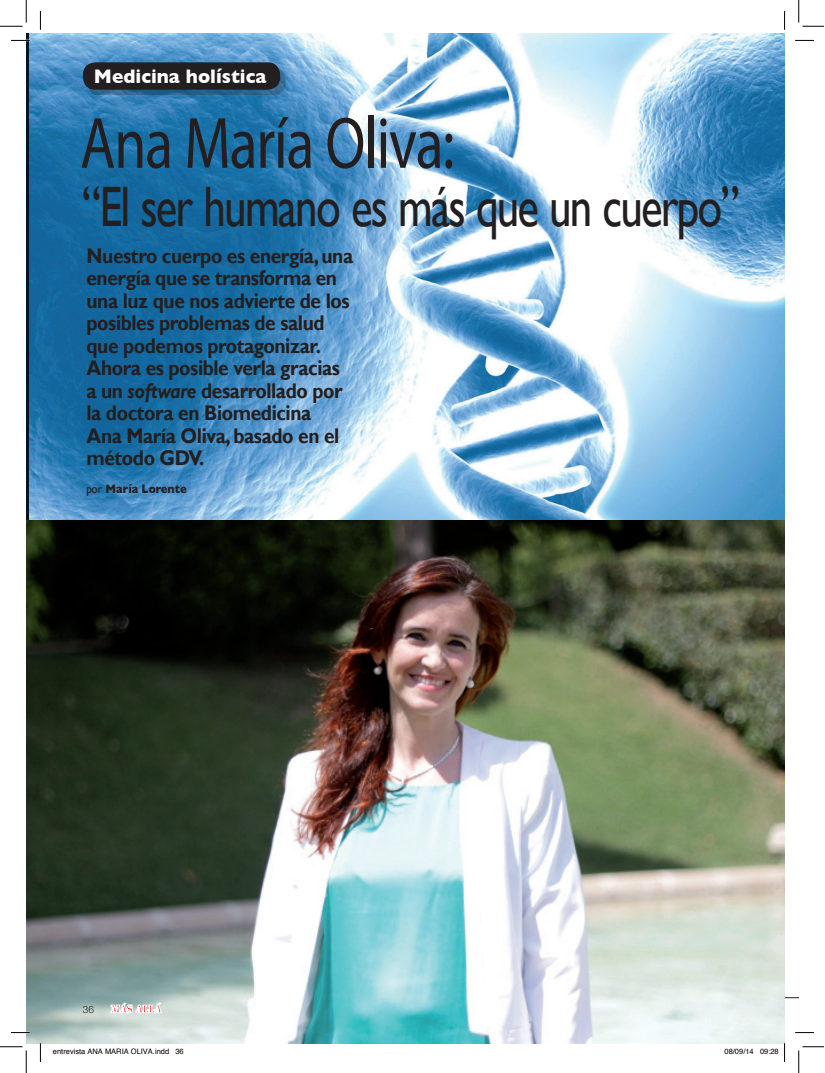
<style>
.page{position:relative;width:825px;height:1073px;background:#fff}
.page>*{position:absolute;margin:0;border:0;box-sizing:border-box;transform-origin:0 0}
.t1{font:73.25px "Myriad Pro";letter-spacing:-.02em;color:#231f20;scale:.79 1}
.t2{font:57px "Gill Sans";letter-spacing:-.04em;color:#231f20;scale:.79 1}
.t3{font:700 21.25px/22.5px "Gill Sans";letter-spacing:-.02em;color:#231f20;scale:.9 1}
.t4{font:700 20px "Gill Sans";color:#fff;scale:.95 1}
.t5{font:700 12.5px "Gill Sans";color:#231f20;scale:.9 1}
.t6{font:300 10px "Helvetica Neue";color:#231f20}
.t7{font:7.5px "Helvetica";color:#000}
.s1{font-style:italic}
.s2{font-weight:400}
</style>
<div class="page">
<img style="left:30px;top:33px;width:755px;height:487px">
<div style="left:88px;top:68px;width:198px;height:27px;background:#231f20;opacity:.25"></div>
<div style="left:83px;top:62px;width:197px;height:28px;background:#231f20;border-radius:12px"></div>
<svg style="left:785px;top:997px;width:14px;height:1px"></svg>
<img style="left:26px;top:520px;width:759px;height:523px">
<svg style="left:111px;top:1003px;width:50px;height:10px"></svg>
<svg style="left:11px;top:40px;width:19px;height:1px"></svg>
<svg style="left:795px;top:40px;width:19px;height:1px"></svg>
<svg style="left:11px;top:1032px;width:19px;height:1px"></svg>
<svg style="left:795px;top:1032px;width:19px;height:1px"></svg>
<svg style="left:40px;top:11px;width:1px;height:19px"></svg>
<svg style="left:40px;top:1043px;width:1px;height:19px"></svg>
<svg style="left:784px;top:11px;width:1px;height:19px"></svg>
<svg style="left:0;top:0;width:27px;height:27px"></svg>
<svg style="left:0;top:1047px;width:27px;height:26px"></svg>
<svg style="left:798px;top:0;width:26px;height:27px"></svg>
<svg style="left:798px;top:1047px;width:26px;height:26px"></svg>
<svg style="left:760px;top:1043px;width:25px;height:19px"></svg>
<p class="t4" style="left:94px;top:65px;width:183px">Medicina holística</p>
<h1 class="t1" style="left:80px;top:98px;width:475px">Ana María Oliva:</h1>
<h2 class="t2" style="left:82px;top:174px;width:834px">“El ser humano es más que un cuerpo”</h2>
<p class="t3" style="left:86px;top:244px;width:298px">Nuestro cuerpo es energía, una energía que se transforma en una luz que nos advierte de los posibles problemas de salud que podemos protagonizar.<br>Ahora es posible verla gracias a un <span class="s1">software</span> desarrollado por la doctora en Biomedicina<br>Ana María Oliva, basado en el método GDV.</p>
<p class="t5" style="left:86px;top:481px;width:113px"><span class="s2">por</span> María Lorente</p>
<p class="t6" style="left:83px;top:1003px;width:13px">36</p>
<p class="t7" style="left:53px;top:1049px;width:132px">entrevista ANA MARIA OLIVA.indd 36</p>
<p class="t7" style="left:725px;top:1049px;width:56px">08/09/14 09:28</p>
</div>
